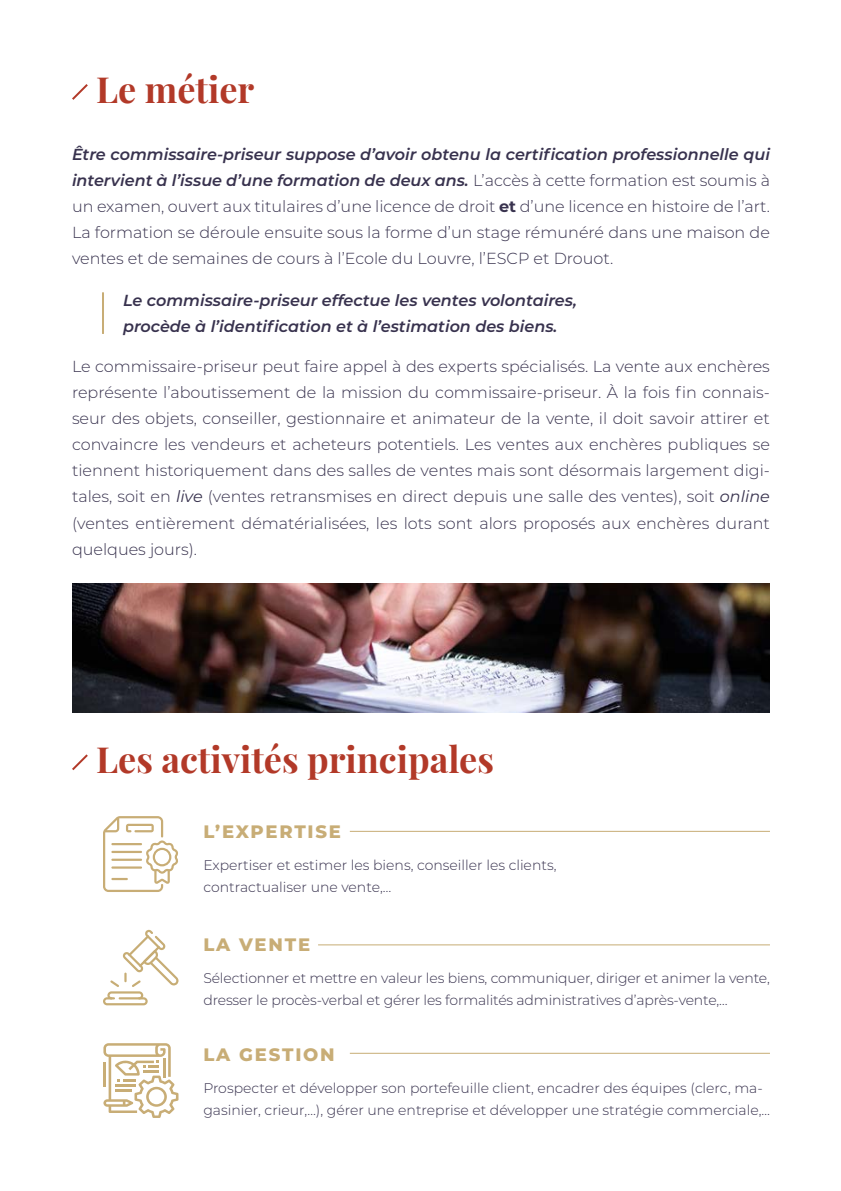
<style>
.page{position:relative;width:841px;height:1191px;background:#fff}
.page>*{position:absolute;margin:0;border:0;box-sizing:border-box;transform-origin:0 0}
.t1{font:700 36px "Playfair Display";color:#b23928}
.t2{font:800 18px "Montserrat";letter-spacing:.1em;color:#c8ad76}
.t3{font:300 16px/26px "Montserrat";color:#38324e;text-align:justify}
.t4{font:italic 600 16px/26px "Montserrat";color:#38324e}
.t5{font:300 14px/22px "Montserrat";color:#38324e}
.s1{font-weight:600;font-style:italic}
.s2{font-weight:700}
.s3{font-weight:400;font-style:italic}
</style>
<div class="page">
<svg style="left:72px;top:754px;width:16px;height:17px"></svg>
<hr style="left:102px;top:292px;width:2px;height:42px;background:#c8ad76">
<svg style="left:103px;top:816px;width:75px;height:76px"></svg>
<hr style="left:350px;top:831px;width:420px;height:1px;background:#c7ad75">
<svg style="left:103px;top:929px;width:75px;height:76px"></svg>
<hr style="left:318px;top:944px;width:452px;height:1px;background:#c7ad75">
<hr style="left:350px;top:1052px;width:420px;height:1px;background:#c7ad75">
<svg style="left:103px;top:1043px;width:75px;height:75px"></svg>
<svg style="left:72px;top:84px;width:16px;height:16px"></svg>
<img style="left:72px;top:584px;width:698px;height:128px">
<h1 class="t1" style="left:96px;top:61px;width:160px">Le métier</h1>
<p class="t3" style="left:72px;top:140px;width:699px"><span class="s1">Être commissaire-priseur suppose d’avoir obtenu la certification professionnelle qui intervient à l’issue d’une formation de deux ans.</span> L’accès à cette formation est soumis à un examen, ouvert aux titulaires d’une licence de droit <span class="s2">et</span> d’une licence en histoire de l’art.<br>La formation se déroule ensuite sous la forme d’un stage rémunéré dans une maison de ventes et de semaines de cours à l’Ecole du Louvre, l’ESCP et Drouot.</p>
<p class="t4" style="left:123px;top:287px;width:455px">Le commissaire-priseur effectue les ventes volontaires, procède à l’identification et à l’estimation des biens.</p>
<p class="t3" style="left:72px;top:353px;width:699px">Le commissaire-priseur peut faire appel à des experts spécialisés. La vente aux enchères représente l’aboutissement de la mission du commissaire-priseur. À la fois fin connais&shy;seur des objets, conseiller, gestionnaire et animateur de la vente, il doit savoir attirer et convaincre les vendeurs et acheteurs potentiels. Les ventes aux enchères publiques se tiennent historiquement dans des salles de ventes mais sont désormais largement digi&shy;tales, soit en <span class="s3">live</span> (ventes retransmises en direct depuis une salle des ventes), soit <span class="s3">online </span>(ventes entièrement dématérialisées, les lots sont alors proposés aux enchères durant quelques jours).</p>
<h1 class="t1" style="left:96px;top:731px;width:399px">Les activités principales</h1>
<p class="t2" style="left:203px;top:818px;width:139px">L’EXPERTISE</p>
<p class="t5" style="left:203px;top:853px;width:355px">Expertiser et estimer les biens, conseiller les clients, contractualiser une vente,…</p>
<p class="t2" style="left:203px;top:931px;width:108px">LA VENTE</p>
<p class="t5" style="left:203px;top:967px;width:568px">Sélectionner et mettre en valeur les biens, communiquer, diriger et animer la vente, dresser le procès-verbal et gérer les formalités administratives d’après-vente,…</p>
<p class="t2" style="left:203px;top:1041px;width:133px">LA GESTION</p>
<p class="t5" style="left:203px;top:1076px;width:568px">Prospecter et développer son portefeuille client, encadrer des équipes (clerc, ma&shy;gasinier, crieur,…), gérer une entreprise et développer une stratégie commerciale,…</p>
</div>
